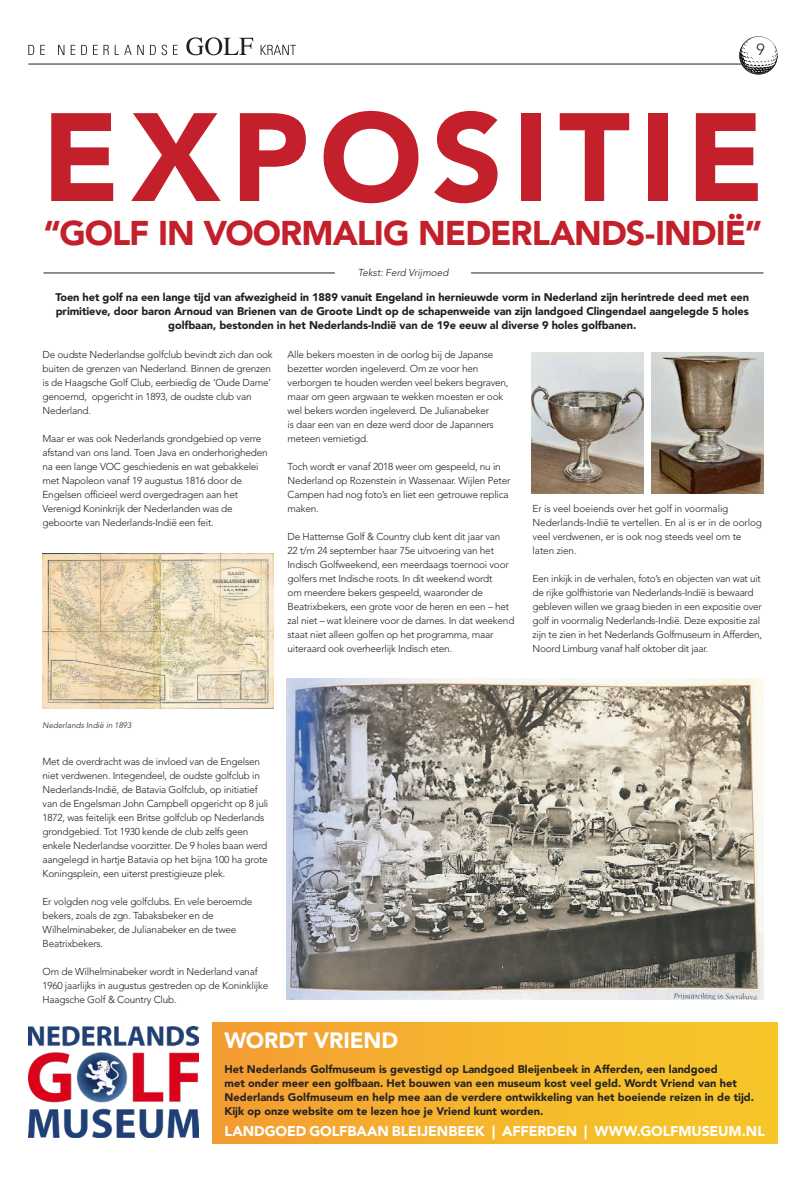
<style>
.page{position:relative;width:806px;height:1180px;background:#fff}
.page>*{position:absolute;margin:0;border:0;box-sizing:border-box;transform-origin:0 0}
.Kop_basis_groen{font:900 124px "Avenir LT Std";letter-spacing:.08em;color:#c3202b}
.Kop_basis_groen-2{font:900 34px "Avenir LT Std";letter-spacing:-.03em;color:#c3202b}
.Kop_basis_oranje{font:900 22px "Avenir LT Std";letter-spacing:-.005em;color:#fff}
.t1{font:300 16px "Avenir LT Std";color:#231f20}
.Kop_basis_oranje-2{font:900 14px "Avenir LT Std";letter-spacing:-.005em;color:#fff}
.Intro{font:900 11px/14px "Avenir LT Std";letter-spacing:-.01em;color:#231f20;text-align:center}
.Intro-2{font:900 11px/14px "Avenir LT Std";color:#262324}
.Bodytekst{font:300 10px/14px "Avenir LT Std";letter-spacing:-.02em;color:#231f20}
.Bodytekst-2{font:italic 300 10px "Avenir LT Std";color:#231f20}
.Bijschrift{font:italic 300 8px "Avenir LT Std";color:#231f20}
</style>
<div class="page">
<img style="left:28px;top:1026px;width:170px;height:111px">
<div style="left:213px;top:1022px;width:564px;height:121px;background:linear-gradient(to right,#f49e33,#f7ca27)"></div>
<hr style="left:44px;top:273px;width:290px;height:1px;background:#231f20">
<hr style="left:471px;top:273px;width:292px;height:1px;background:#231f20">
<img style="left:43px;top:553px;width:230px;height:155px">
<img style="left:287px;top:678px;width:476px;height:320px">
<img style="left:531px;top:352px;width:112px;height:142px">
<img style="left:651px;top:352px;width:112px;height:142px">
<svg style="left:28px;top:37px;width:268px;height:18px"></svg>
<svg style="left:738px;top:36px;width:39px;height:39px"></svg>
<hr style="left:28px;top:63px;width:713px;height:1px;background:#231f20">
<h3 class="t1" style="left:756px;top:40px;width:10px">9</h3>
<p class="Kop_basis_groen" style="left:42px;top:83px;width:723px">EXPOSITIE</p>
<p class="Kop_basis_groen-2" style="left:43px;top:212px;width:720px">“GOLF IN VOORMALIG NEDERLANDS-INDIË”</p>
<p class="Bodytekst-2" style="left:357px;top:266px;width:92px">Tekst: Ferd Vrijmoed</p>
<p class="Intro" style="left:55px;top:290px;width:694px">Toen het golf na een lange tijd van afwezigheid in 1889 vanuit Engeland in hernieuwde vorm in Nederland zijn herintrede deed met een primitieve, door baron Arnoud van Brienen van de Groote Lindt op de schapenweide van zijn landgoed Clingendael aangelegde 5 holes golfbaan, bestonden in het Nederlands-Indië van de 19e eeuw al diverse 9 holes golfbanen.</p>
<p class="Bodytekst" style="left:43px;top:348px;width:231px">De oudste Nederlandse golfclub bevindt zich dan ook buiten de grenzen van Nederland. Binnen de grenzen is de Haagsche Golf Club, eerbiedig de ‘Oude Dame’ genoemd, opgericht in 1893, de oudste club van Nederland.</p>
<p class="Bodytekst" style="left:43px;top:432px;width:226px">Maar er was ook Nederlands grondgebied op verre afstand van ons land. Toen Java en onderhorigheden na een lange VOC geschiedenis en wat gebakkelei met Napoleon vanaf 19 augustus 1816 door de Engelsen officieel werd overgedragen aan het Verenigd Koninkrijk der Nederlanden was de geboorte van Nederlands-Indië een feit.</p>
<p class="Bodytekst" style="left:287px;top:348px;width:222px">Alle bekers moesten in de oorlog bij de Japanse bezetter worden ingeleverd. Om ze voor hen verborgen te houden werden veel bekers begraven, maar om geen argwaan te wekken moesten er ook wel bekers worden ingeleverd. De Julianabeker<br>is daar een van en deze werd door de Japanners meteen vernietigd.</p>
<p class="Bodytekst" style="left:287px;top:460px;width:224px">Toch wordt er vanaf 2018 weer om gespeeld, nu in Nederland op Rozenstein in Wassenaar. Wijlen Peter Campen had nog foto’s en liet een getrouwe replica maken.</p>
<p class="Bodytekst" style="left:287px;top:530px;width:228px">De Hattemse Golf &amp; Country club kent dit jaar van<br>22 t/m 24 september haar 75e uitvoering van het Indisch Golfweekend, een meerdaags toernooi voor golfers met Indische roots. In dit weekend wordt<br>om meerdere bekers gespeeld, waaronder de Beatrixbekers, een grote voor de heren en een – het zal niet – wat kleinere voor de dames. In dat weekend staat niet alleen golfen op het programma, maar uiteraard ook overheerlijk Indisch eten.</p>
<p class="Bodytekst" style="left:532px;top:502px;width:231px">Er is veel boeiends over het golf in voormalig Nederlands-Indië te vertellen. En al is er in de oorlog veel verdwenen, er is ook nog steeds veel om te laten zien.</p>
<p class="Bodytekst" style="left:532px;top:572px;width:231px">Een inkijk in de verhalen, foto’s en objecten van wat uit de rijke golfhistorie van Nederlands-Indië is bewaard gebleven willen we graag bieden in een expositie over golf in voormalig Nederlands-Indië. Deze expositie zal zijn te zien in het Nederlands Golfmuseum in Afferden, Noord Limburg vanaf half oktober dit jaar.</p>
<p class="Bijschrift" style="left:43px;top:720px;width:90px">Nederlands Indië in 1893</p>
<p class="Bodytekst" style="left:43px;top:754px;width:227px">Met de overdracht was de invloed van de Engelsen niet verdwenen. Integendeel, de oudste golfclub in Nederlands-Indië, de Batavia Golfclub, op initiatief van de Engelsman John Campbell opgericht op 8 juli 1872, was feitelijk een Britse golfclub op Nederlands grondgebied. Tot 1930 kende de club zelfs geen enkele Nederlandse voorzitter. De 9 holes baan werd aangelegd in hartje Batavia op het bijna 100 ha grote Koningsplein, een uiterst prestigieuze plek.</p>
<p class="Bodytekst" style="left:43px;top:894px;width:211px">Er volgden nog vele golfclubs. En vele beroemde bekers, zoals de zgn. Tabaksbeker en de Wilhelminabeker, de Julianabeker en de twee Beatrixbekers.</p>
<p class="Bodytekst" style="left:43px;top:964px;width:227px">Om de Wilhelminabeker wordt in Nederland vanaf<br>1960 jaarlijks in augustus gestreden op de Koninklijke<br>Haagsche Golf &amp; Country Club.</p>
<p class="Kop_basis_oranje" style="left:224px;top:1027px;width:175px">WORDT VRIEND</p>
<p class="Intro-2" style="left:224px;top:1061px;width:531px">Het Nederlands Golfmuseum is gevestigd op Landgoed Bleijenbeek in Afferden, een landgoed<br>met onder meer een golfbaan. Het bouwen van een museum kost veel geld. Wordt Vriend van het Nederlands Golfmuseum en help mee aan de verdere ontwikkeling van het boeiende reizen in de tijd.<br>Kijk op onze website om te lezen hoe je Vriend kunt worden.</p>
<p class="Kop_basis_oranje-2" style="left:224px;top:1122px;width:541px">LANDGOED GOLFBAAN BLEIJENBEEK | AFFERDEN | WWW.GOLFMUSEUM.NL</p>
</div>
